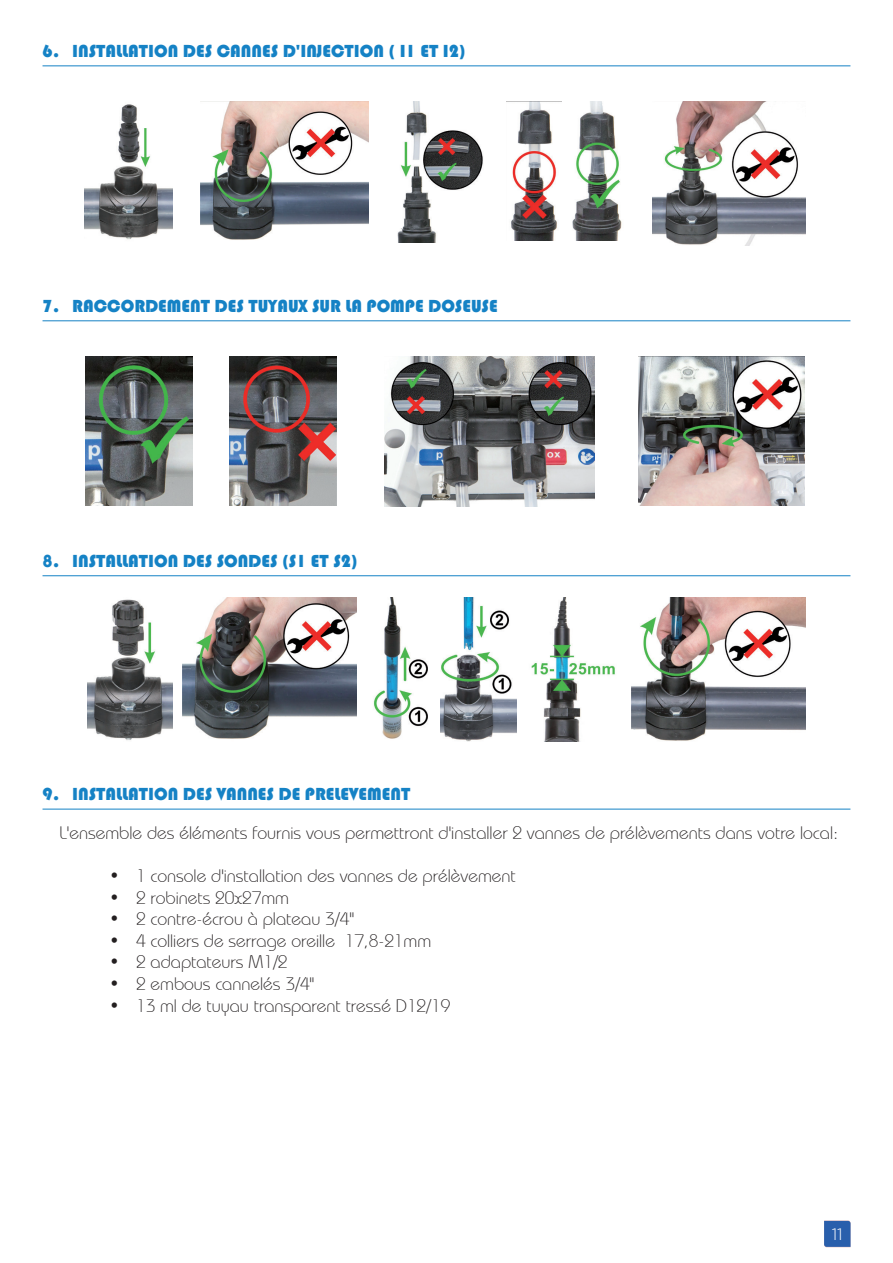
<style>
.page{position:relative;width:893px;height:1263px;background:#fff}
.page>*{position:absolute;margin:0;border:0;box-sizing:border-box;transform-origin:0 0}
.t1{font:300 18px "Bauhaus IT Cby BT";color:#231f20}
.t2{font:18px "Bauhaus 93";color:#1582c5}
.t3{font:300 16.5px "Gotham";color:#fff}
</style>
<div class="page">
<hr style="left:43px;top:65px;width:807px;height:1px;background:#1582c5">
<hr style="left:43px;top:320px;width:807px;height:1px;background:#1582c5">
<hr style="left:43px;top:575px;width:807px;height:1px;background:#1582c5">
<hr style="left:43px;top:809px;width:807px;height:1px;background:#1582c5">
<img style="left:397px;top:101px;width:86px;height:141px">
<img style="left:506px;top:101px;width:55px;height:140px">
<img style="left:572px;top:101px;width:50px;height:139px">
<img style="left:652px;top:101px;width:153px;height:144px">
<img style="left:84px;top:104px;width:88px;height:136px">
<img style="left:201px;top:101px;width:167px;height:139px">
<img style="left:230px;top:356px;width:106px;height:150px">
<img style="left:86px;top:356px;width:107px;height:150px">
<img style="left:385px;top:356px;width:210px;height:150px">
<img style="left:638px;top:356px;width:166px;height:150px">
<img style="left:373px;top:597px;width:55px;height:142px">
<img style="left:440px;top:597px;width:76px;height:144px">
<img style="left:531px;top:597px;width:84px;height:144px">
<img style="left:182px;top:597px;width:175px;height:142px">
<img style="left:631px;top:597px;width:174px;height:144px">
<img style="left:87px;top:599px;width:85px;height:141px">
<svg style="left:824px;top:1220px;width:26px;height:27px"></svg>
<p class="t2" style="left:43px;top:41px;width:425px">6. INSTALLATION DES CANNES D'INJECTION ( I1 ET I2)</p>
<p class="t2" style="left:43px;top:296px;width:457px">7. RACCORDEMENT DES TUYAUX SUR LA POMPE DOSEUSE</p>
<p class="t2" style="left:43px;top:551px;width:317px">8. INSTALLATION DES SONDES (S1 ET S2)</p>
<p class="t2" style="left:43px;top:784px;width:369px">9. INSTALLATION DES VANNES DE PRELEVEMENT</p>
<p class="t1" style="left:60px;top:821px;width:780px">L'ensemble des éléments fournis vous permettront d'installer 2 vannes de prélèvements dans votre local:</p>
<p class="t1" style="left:109px;top:865px;width:408px">• 1 console d'installation des vannes de prélèvement</p>
<p class="t1" style="left:109px;top:886px;width:182px">• 2 robinets 20x27mm</p>
<p class="t1" style="left:109px;top:908px;width:247px">• 2 contre-écrou à plateau 3/4"</p>
<p class="t1" style="left:109px;top:929px;width:324px">• 4 colliers de serrage oreille 17,8-21mm</p>
<p class="t1" style="left:109px;top:951px;width:180px">• 2 adaptateurs M1/2</p>
<p class="t1" style="left:109px;top:973px;width:207px">• 2 embous cannelés 3/4"</p>
<p class="t1" style="left:109px;top:994px;width:343px">• 13 ml de tuyau transparent tressé D12/19</p>
<p class="t3" style="left:832px;top:1223px;width:13px">11</p>
</div>
